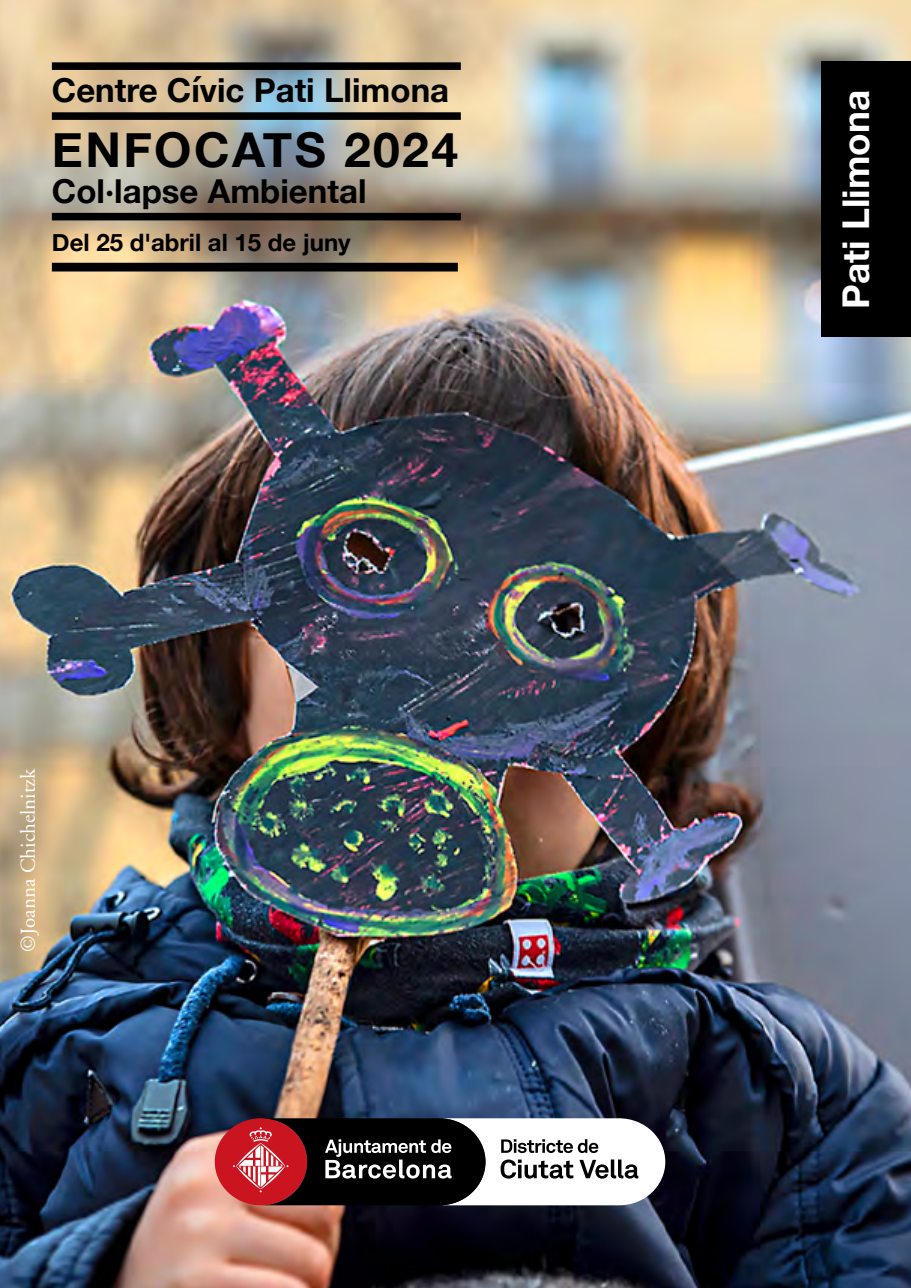
<style>
.page{position:relative;width:911px;height:1288px;background:#fff}
.page>*{position:absolute;margin:0;border:0;box-sizing:border-box;transform-origin:0 0}
.t1{font:700 48px "Helvetica Neue";letter-spacing:.05em;color:#000}
.t2{font:700 36.9px "Helvetica Neue";color:#fff}
.t3{font:700 33px "Helvetica Neue";color:#000}
.t4{font:700 24px "Helvetica Neue";color:#000}
.t5{font:21px "Adobe Garamond";color:#fff}
</style>
<div class="page">
<img style="left:0;top:0;width:910px;height:1288px">
<div style="left:52px;top:62px;width:409px;height:8px;background:#000"></div>
<div style="left:52px;top:112px;width:409px;height:8px;background:#000"></div>
<div style="left:52px;top:213px;width:409px;height:7px;background:#000"></div>
<div style="left:52px;top:263px;width:406px;height:8px;background:#000"></div>
<div style="left:821px;top:61px;width:89px;height:276px;background:#000"></div>
<div style="left:215px;top:1118px;width:92px;height:87px;background:#ca1521;border-radius:50%"></div>
<svg style="left:233px;top:1118px;width:432px;height:87px"></svg>
<p class="t3" style="left:52px;top:64px;width:399px">Centre Cívic Pati Llimona</p>
<p class="t1" style="left:52px;top:112px;width:407px">ENFOCATS 2024</p>
<p class="t3" style="left:52px;top:165px;width:316px">Col·lapse Ambiental</p>
<p class="t4" style="left:52px;top:224px;width:300px">Del 25 d'abril al 15 de juny</p>
<p class="t5" style="left:17px;top:952px;width:185px;rotate:-90deg">©Joanna Chichelnitzk</p>
<p class="t2" style="left:827px;top:309px;width:220px;rotate:-90deg">Pati Llimona</p>
</div>
